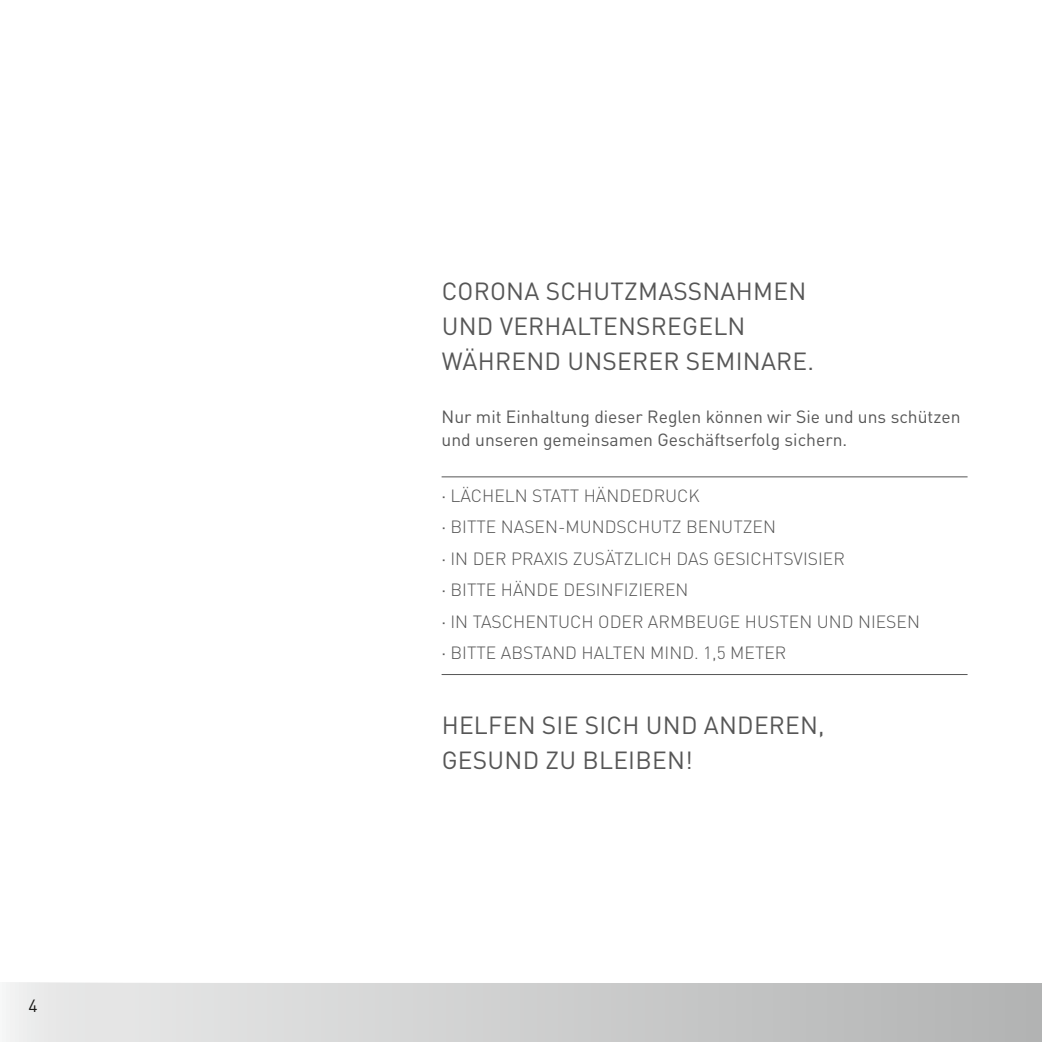
<style>
.page{position:relative;width:1042px;height:1042px;background:#fff}
.page>*{position:absolute;margin:0;border:0;box-sizing:border-box;transform-origin:0 0}
.t1{font:24.5px/35px "DIN Pro";letter-spacing:.01em;color:#565656}
.t2{font:300 17.5px/31.5px "DIN Pro";color:#565656}
.t3{font:17.5px/22.8px "DIN Pro";color:#565656}
.t4{font:17.5px "DIN Pro";color:#1a1a18}
.s1{font-weight:400}
</style>
<div class="page">
<div style="left:0;top:982px;width:1042px;height:60px;background:linear-gradient(to right,#ececec,#b1b2b2)"></div>
<hr style="left:441px;top:476px;width:526px;height:1px;background:#565656">
<hr style="left:441px;top:674px;width:526px;height:1px;background:#565656">
<p class="t4" style="left:29px;top:993px;width:11px">4</p>
<h1 class="t1" style="left:442px;top:273px;width:374px">CORONA SCHUTZMASSNAHMEN<br>UND VERHALTENSREGELN<br>WÄHREND UNSERER SEMINARE.</h1>
<p class="t3" style="left:441px;top:404px;width:520px">Nur mit Einhaltung dieser Reglen können wir Sie und uns schützen und unseren gemeinsamen Geschäftserfolg sichern.</p>
<p class="t2" style="left:441px;top:479px;width:480px"><span class="s1">∙</span> LÄCHELN STATT HÄNDEDRUCK<br><span class="s1">∙</span> BITTE NASEN-MUNDSCHUTZ BENUTZEN<br><span class="s1">∙</span> IN DER PRAXIS ZUSÄTZLICH DAS GESICHTSVISIER<br><span class="s1">∙</span> BITTE HÄNDE DESINFIZIEREN<br><span class="s1">∙</span> IN TASCHENTUCH ODER ARMBEUGE HUSTEN UND NIESEN <span class="s1">∙</span> BITTE ABSTAND HALTEN MIND. 1,5 METER</p>
<h1 class="t1" style="left:442px;top:707px;width:384px">HELFEN SIE SICH UND ANDEREN,<br>GESUND ZU BLEIBEN!</h1>
</div>
